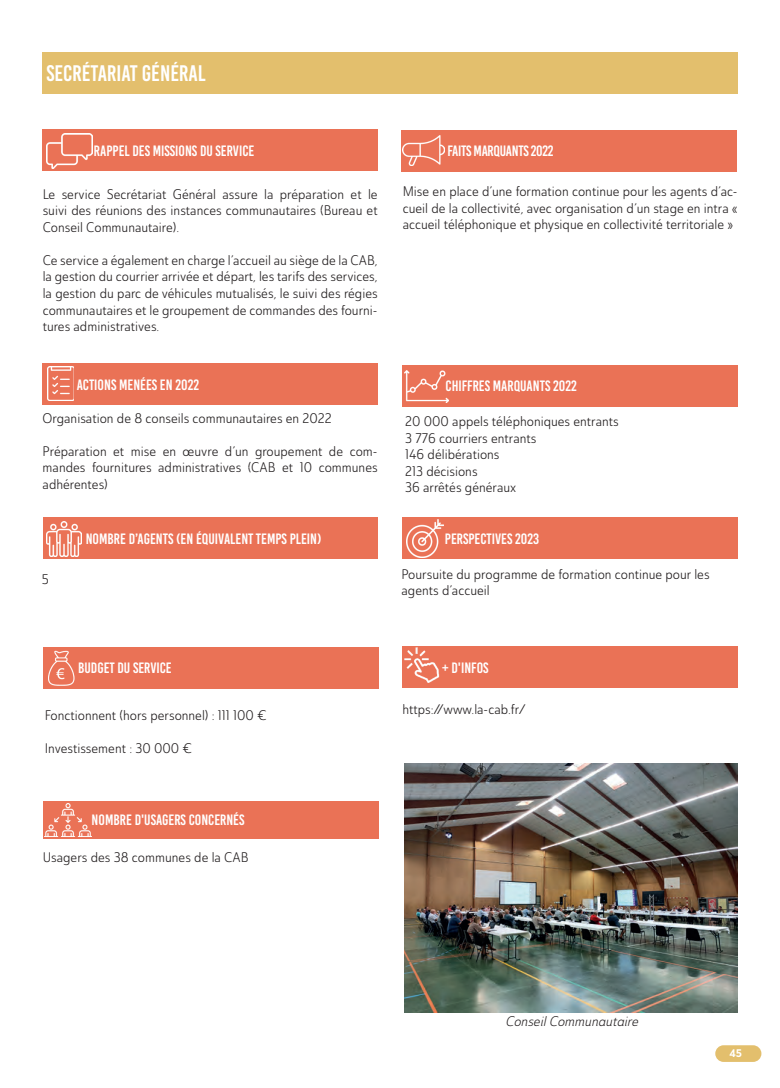
<style>
.page{position:relative;width:780px;height:1088px;background:#fff}
.page>*{position:absolute;margin:0;border:0;box-sizing:border-box;transform-origin:0 0}
.t1{font:22.5px "Bebas Kai";color:#fff}
.t2{font:15px "Bebas Kai";color:#fff}
.t3{font:15px "Bebas Kai";letter-spacing:-.02em;color:#fff}
.t4{font:13.75px/16.5px "Ainslie Sans Con Boo";color:#231f20;text-align:justify}
.t5{font:13.75px "Ainslie Sans Con Boo It";color:#231f20}
.t6{font:700 11.25px "Averta CY";color:#fff}
</style>
<div class="page">
<div style="left:42px;top:52px;width:695px;height:41px;background:#e3bf6d"></div>
<div style="left:715px;top:1045px;width:46px;height:17px;background:#e3bf6d;border-radius:8px"></div>
<div style="left:43px;top:518px;width:334px;height:41px;background:#ea7256"></div>
<img style="left:46px;top:521px;width:36px;height:35px">
<div style="left:43px;top:363px;width:334px;height:42px;background:#ea7256"></div>
<img style="left:48px;top:367px;width:26px;height:34px">
<div style="left:43px;top:129px;width:334px;height:42px;background:#ea7256"></div>
<img style="left:46px;top:134px;width:47px;height:35px">
<div style="left:401px;top:130px;width:335px;height:41px;background:#ea7256"></div>
<img style="left:403px;top:135px;width:41px;height:31px">
<div style="left:402px;top:646px;width:335px;height:42px;background:#ea7256"></div>
<img style="left:404px;top:647px;width:36px;height:36px">
<div style="left:44px;top:647px;width:335px;height:41px;background:#ea7256"></div>
<img style="left:48px;top:650px;width:27px;height:36px">
<div style="left:403px;top:365px;width:334px;height:41px;background:#ea7256"></div>
<img style="left:405px;top:370px;width:43px;height:32px">
<div style="left:402px;top:518px;width:335px;height:41px;background:#ea7256"></div>
<img style="left:406px;top:520px;width:38px;height:38px">
<div style="left:43px;top:801px;width:336px;height:37px;background:#ea7256"></div>
<img style="left:45px;top:804px;width:46px;height:32px">
<img style="left:405px;top:763px;width:332px;height:249px">
<h1 class="t1" style="left:46px;top:61px;width:161px">SECRÉTARIAT GÉNÉRAL</h1>
<p class="t2" style="left:94px;top:142px;width:162px">RAPPEL DES MISSIONS DU SERVICE</p>
<p class="t3" style="left:447px;top:143px;width:108px">FAITS MARQUANTS 2022</p>
<p class="t4" style="left:43px;top:186px;width:336px">Le service Secrétariat Général assure la préparation et le suivi des réunions des instances communautaires (Bureau et Conseil Communautaire).</p>
<p class="t4" style="left:43px;top:252px;width:336px">Ce service a également en charge l’accueil au siège de la CAB, la gestion du courrier arrivée et départ, les tarifs des services, la gestion du parc de véhicules mutualisés, le suivi des régies communautaires et le groupement de commandes des fourni&shy;tures administratives.</p>
<p class="t4" style="left:403px;top:183px;width:336px">Mise en place d’une formation continue pour les agents d’ac&shy;cueil de la collectivité, avec organisation d’un stage en intra « accueil téléphonique et physique en collectivité territoriale »</p>
<p class="t2" style="left:77px;top:377px;width:124px">ACTIONS MENÉES EN 2022</p>
<p class="t2" style="left:445px;top:378px;width:133px">CHIFFRES MARQUANTS 2022</p>
<p class="t4" style="left:43px;top:410px;width:291px">Organisation de 8 conseils communautaires en 2022</p>
<p class="t4" style="left:43px;top:443px;width:336px">Préparation et mise en œuvre d’un groupement de com&shy;mandes fournitures administratives (CAB et 10 communes adhérentes)</p>
<p class="t4" style="left:405px;top:413px;width:215px;text-align:left">20 000 appels téléphoniques entrants<br>3 776 courriers entrants<br>146 délibérations<br>213 décisions<br>36 arrêtés généraux</p>
<p class="t2" style="left:86px;top:531px;width:237px">NOMBRE D’AGENTS (EN ÉQUIVALENT TEMPS PLEIN)</p>
<p class="t2" style="left:445px;top:531px;width:96px">PERSPECTIVES 2023</p>
<p class="t4" style="left:42px;top:571px;width:9px">5</p>
<p class="t4" style="left:401px;top:566px;width:309px">Poursuite du programme de formation continue pour les agents d’accueil</p>
<p class="t2" style="left:78px;top:660px;width:95px">BUDGET DU SERVICE</p>
<p class="t2" style="left:442px;top:659px;width:48px">+ D'INFOS</p>
<p class="t4" style="left:45px;top:707px;width:223px">Fonctionnent (hors personnel) : 111 100 €</p>
<p class="t4" style="left:45px;top:740px;width:149px">Investissement : 30 000 €</p>
<p class="t2" style="left:92px;top:812px;width:154px">NOMBRE D'USAGERS CONCERNÉS</p>
<p class="t4" style="left:43px;top:848px;width:207px">Usagers des 38 communes de la CAB</p>
<p class="t4" style="left:402px;top:701px;width:125px">https://www.la-cab.fr/</p>
<p class="t5" style="left:506px;top:1013px;width:134px">Conseil Communautaire</p>
<p class="t6" style="left:729px;top:1045px;width:14px">45</p>
</div>
